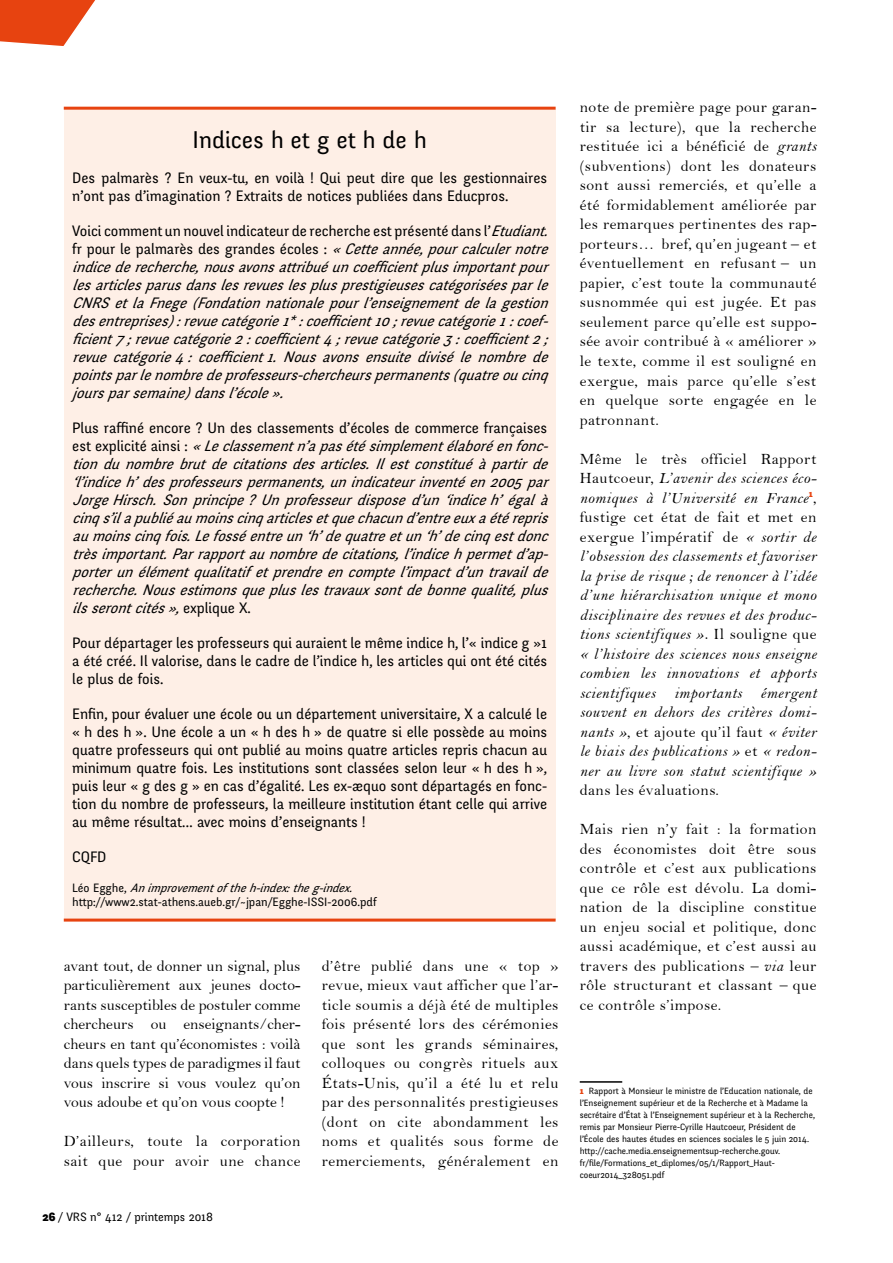
<style>
.page{position:relative;width:893px;height:1263px;background:#fff}
.page>*{position:absolute;margin:0;border:0;box-sizing:border-box;transform-origin:0 0}
.t1{font:24px "Fengardo Neue";color:#000}
.t2{font:15.75px/19.5px "Bell";letter-spacing:.03em;color:#000;text-align:justify}
.t3{font:15.75px/19.5px "Bell MT Italic";letter-spacing:.03em;color:#000}
.t4{font:italic 15px/18px "Fengardo Neue";color:#000;text-align:justify}
.t5{font:15px/18px "Fengardo Neue";color:#000;text-align:justify}
.t6{font:12px/13.5px "Fengardo Neue";color:#000}
.t7{font:9px/12px "Fengardo Neue";color:#000}
.s1{font-style:normal}
.s2{font-style:italic}
.s3{font-weight:900}
.s4{font-family:"Bell MT Italic"}
.s5{font-family:"Bell"}
.s6{font-weight:900;color:#e74310}
</style>
<div class="page">
<svg style="left:0;top:0;width:95px;height:46px"></svg>
<hr style="left:580px;top:1081px;width:42px;height:2px;background:#000">
<div style="left:64px;top:109px;width:492px;height:810px;background:#feefe6"></div>
<hr style="left:64px;top:107px;width:492px;height:3px;background:#e74310">
<hr style="left:64px;top:918px;width:492px;height:3px;background:#e74310">
<h1 class="t1" style="left:193px;top:126px;width:236px">Indices h et g et h de h</h1>
<p class="t5" style="left:72px;top:169px;width:476px">Des palmarès ? En veux-tu, en voilà ! Qui peut dire que les gestionnaires n’ont pas d’imagination ? Extraits de notices publiées dans Educpros.</p>
<p class="t4" style="left:72px;top:222px;width:483px"><span class="s1">Voici comment un nouvel indicateur de recherche est présenté dans l’</span>Etudiant. <span class="s1">fr pour le palmarès des grandes écoles :</span> «Cetteannée,pourcalculernotre indicederecherche,nousavonsattribuéuncoefficientplusimportantpour lesarticlesparusdanslesrevueslesplusprestigieusescatégoriséesparle CNRSetlaFnege(Fondationnationalepourl’enseignementdelagestion desentreprises) :revuecatégorie 1* :coefficient 10 ;revuecatégorie 1 :coef&shy;ficient 7 ;revuecatégorie 2 :coefficient 4 ;revuecatégorie 3 :coefficient 2 ; revuecatégorie 4 :coefficient 1.Nousavonsensuitedivisélenombrede pointsparlenombredeprofesseurs-chercheurspermanents(quatreoucinq joursparsemaine)dansl’école ».</p>
<p class="t4" style="left:72px;top:419px;width:483px;text-align:left"><span class="s1">Plus raffiné encore ? Un des classements d’écoles de commerce françaises e s t e x p l i c i t é a i n s i :</span> « Leclassementn’apasétésimplementélaboréenfonc&shy;tiondunombrebrutdecitationsdesarticles.Ilestconstituéàpartirde ‘l’indiceh’desprofesseurspermanents,unindicateurinventéen2005par Jorge Hirsch.Sonprincipe ?Unprofesseurdisposed’un‘indice h’égalà cinqs’ilapubliéaumoinscinqarticlesetquechacund’entreeuxaétérepris aumoinscinqfois.Lefosséentreun‘h’dequatreetun‘h’decinqestdonc trèsimportant.Parrapportaunombredecitations,l’indicehpermetd’ap&shy;porterunélémentqualitatifetprendreencomptel’impactd’untravailde recherche.Nousestimonsquepluslestravauxsontdebonnequalité,plus ilsserontcités »,<span class="s1">e x p l i q u e X .</span></p>
<p class="t5" style="left:72px;top:634px;width:476px">Pour départager les professeurs qui auraient le même indice h, l’« indice g »1 a été créé. Il valorise, dans le cadre de l’indice h, les articles qui ont été cités le plus de fois.</p>
<p class="t5" style="left:72px;top:705px;width:476px">Enfin, pour évaluer une école ou un département universitaire, X a calculé le « h des h ». Une école a un « h des h » de quatre si elle possède au moins quatre professeurs qui ont publié au moins quatre articles repris chacun au minimum quatre fois. Les institutions sont classées selon leur « h des h », puis leur « g des g » en cas d’égalité. Les ex-æquo sont départagés en fonc&shy;tion du nombre de professeurs, la meilleure institution étant celle qui arrive au même résultat… avec moins d’enseignants !</p>
<p class="t5" style="left:72px;top:848px;width:36px">CQFD</p>
<p class="t6" style="left:72px;top:882px;width:306px">L é o E g g h e , <span class="s2">Animprovementoftheh-index:theg-index. </span>http://www2.stat-athens.aueb.gr/~jpan/Egghe-ISSI-2006.pdf</p>
<p class="t2" style="left:64px;top:956px;width:238px">avant tout, de donner un signal, plus particulièrement aux jeunes docto&shy;rants susceptibles de postuler comme chercheurs ou enseignants/cher&shy;cheurs en tant qu’économistes : voilà dans quels types de paradigmes il faut vous inscrire si vous voulez qu’on vous adoube et qu’on vous coopte !</p>
<p class="t2" style="left:64px;top:1131px;width:238px">D’ailleurs, toute la corporation sait que pour avoir une chance</p>
<p class="t6" style="left:43px;top:1210px;width:172px"><span class="s3">26</span> / VRS n° 412 / printemps 2018</p>
<p class="t2" style="left:322px;top:956px;width:238px">d’être publié dans une « top » revue, mieux vaut afficher que l’ar&shy;ticle soumis a déjà été de multiples fois présenté lors des cérémonies que sont les grands séminaires, colloques ou congrès rituels aux États-Unis, qu’il a été lu et relu par des personnalités prestigieuses (dont on cite abondamment les noms et qualités sous forme de remerciements, généralement en</p>
<p class="t2" style="left:580px;top:98px;width:238px">note de première page pour garan&shy;tir sa lecture), que la recherche restituée ici a bénéficié de <span class="s4">grants </span>(subventions) dont les donateurs sont aussi remerciés, et qu’elle a été formidablement améliorée par les remarques pertinentes des rap&shy;porteurs… bref, qu’en jugeant – et éventuellement en refusant – un papier, c’est toute la communauté susnommée qui est jugée. Et pas seulement parce qu’elle est suppo&shy;sée avoir contribué à « améliorer » le texte, comme il est souligné en exergue, mais parce qu’elle s’est en quelque sorte engagée en le patronnant.</p>
<p class="t2" style="left:580px;top:449px;width:238px">Même le très officiel Rapport</p>
<p class="t3" style="left:580px;top:468px;width:238px"><span class="s5">Hautcoeur,</span> L’avenir des sciences éco&shy;nomiques à l’Université en France<sup>1</sup><span class="s5">,</span></p>
<p class="t2" style="left:580px;top:507px;width:238px">fustige cet état de fait et met en exergue l’impératif de <span class="s4">« sortir de</span></p>
<p class="t3" style="left:580px;top:546px;width:238px;text-align:justify">l’obsession des classements et favoriser la prise de risque ; de renoncer à l’idée d’une hiérarchisation unique et mono disciplinaire des revues et des produc&shy;tions scientifiques ». <span class="s5">Il souligne que </span>« l’histoire des sciences nous enseigne combien les innovations et apports scientifiques importants émergent souvent en dehors des critères domi-</p>
<p class="t2" style="left:580px;top:722px;width:238px"><span class="s4">nants »</span>, et ajoute qu’il faut <span class="s4">« éviter</span></p>
<p class="t3" style="left:580px;top:741px;width:238px">le biais des publications » <span class="s5">et</span> « redon&shy;ner au livre son statut scientifique »</p>
<p class="t2" style="left:580px;top:780px;width:141px">dans les évaluations.</p>
<p class="t2" style="left:580px;top:819px;width:238px">Mais rien n’y fait : la formation des économistes doit être sous contrôle et c’est aux publications que ce rôle est dévolu. La domi&shy;nation de la discipline constitue un enjeu social et politique, donc aussi académique, et c’est aussi au travers des publications – <span class="s4">via</span> leur rôle structurant et classant – que ce contrôle s’impose.</p>
<p class="t7" style="left:580px;top:1085px;width:237px"><span class="s6">1</span> Rapport à Monsieur le ministre de l’Education nationale, de l’Enseignement supérieur et de la Recherche et à Madame la secrétaire d’État à l’Enseignement supérieur et à la Recherche, remis par Monsieur Pierre-Cyrille Hautcoeur, Président de l’École des hautes études en sciences sociales le 5 juin 2014. http://cache.media.enseignementsup-recherche.gouv. fr/file/Formations_et_diplomes/05/1/Rapport_Haut&shy;coeur2014_328051.pdf</p>
</div>
